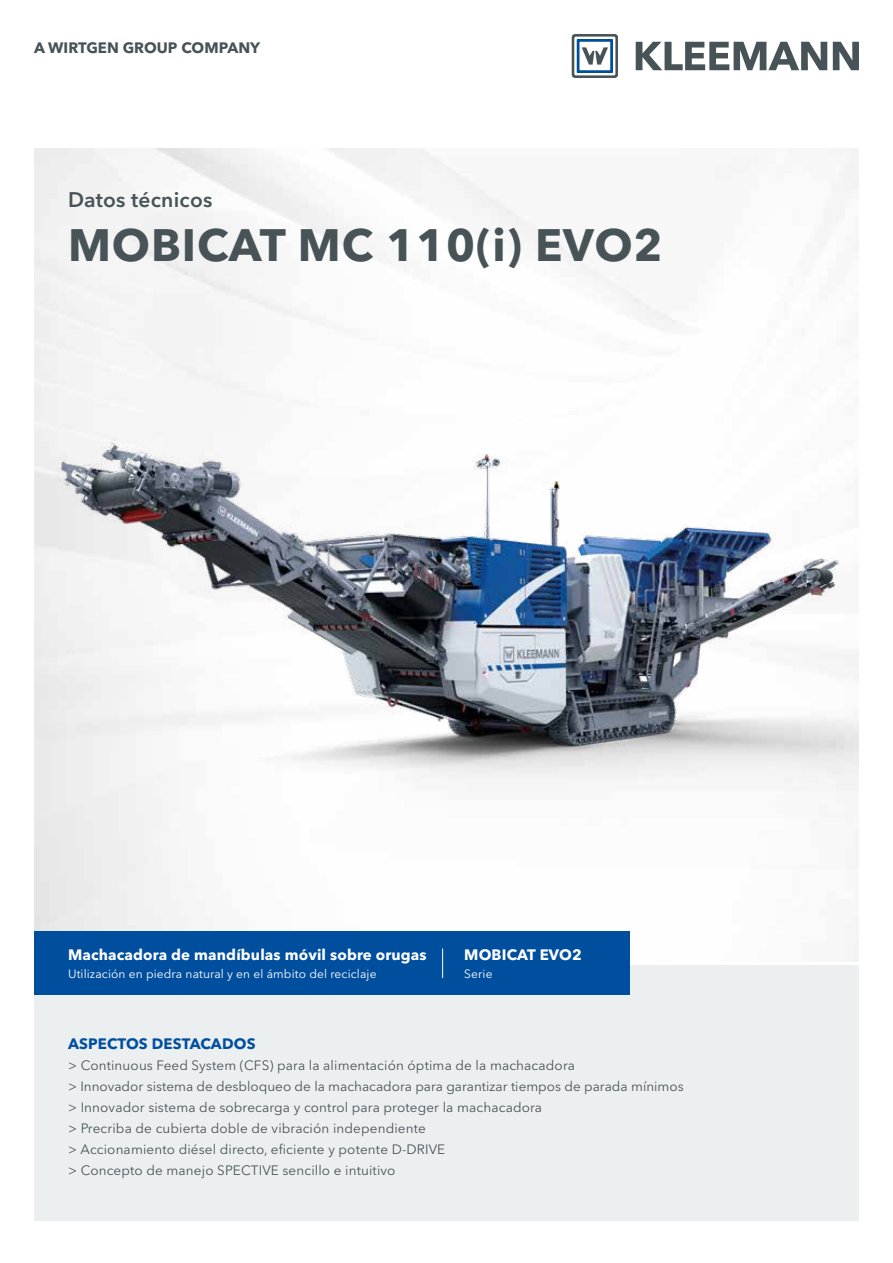
<style>
.page{position:relative;width:893px;height:1263px;background:#fff}
.page>*{position:absolute;margin:0;border:0;box-sizing:border-box;transform-origin:0 0}
.t1{font:700 45px "Avenir Next LT Pro";letter-spacing:.02em;color:#485358}
.t2{font:600 21px "Avenir Next LT Pro";letter-spacing:.01em;color:#485358}
.t3{font:700 15px "Avenir Next LT Pro";letter-spacing:.01em;color:#fff}
.t4{font:700 15px "Avenir Next LT Pro";color:#485358}
.t5{font:700 15px "Avenir Next LT Pro";letter-spacing:.01em;color:#004f9f}
.t6{font:13.5px/21px "Avenir Next LT Pro";letter-spacing:.01em;color:#485358}
.t7{font:12px "Avenir Next LT Pro";letter-spacing:.01em;color:#fff}
</style>
<div class="page">
<img style="left:34px;top:149px;width:825px;height:812px">
<svg style="left:636px;top:42px;width:191px;height:28px"></svg>
<svg style="left:833px;top:42px;width:26px;height:28px"></svg>
<svg style="left:572px;top:34px;width:46px;height:44px"></svg>
<div style="left:34px;top:965px;width:825px;height:255px;background:#eceff0"></div>
<div style="left:34px;top:931px;width:595px;height:64px;background:#004f9f"></div>
<hr style="left:442px;top:948px;width:1px;height:30px;background:#fff">
<img style="left:34px;top:344px;width:825px;height:559px">
<p class="t4" style="left:34px;top:39px;width:228px">A WIRTGEN GROUP COMPANY</p>
<h2 class="t2" style="left:68px;top:187px;width:146px">Datos técnicos</h2>
<h1 class="t1" style="left:68px;top:218px;width:596px">MOBICAT MC 110(i) EVO2</h1>
<p class="t3" style="left:68px;top:945px;width:360px">Machacadora de mandíbulas móvil sobre orugas</p>
<p class="t7" style="left:68px;top:966px;width:310px">Utilización en piedra natural y en el ámbito del reciclaje</p>
<p class="t3" style="left:464px;top:945px;width:119px">MOBICAT EVO2</p>
<p class="t7" style="left:464px;top:966px;width:30px">Serie</p>
<p class="t5" style="left:68px;top:1034px;width:189px">ASPECTOS DESTACADOS</p>
<p class="t6" style="left:68px;top:1055px;width:617px">&gt; Continuous Feed System (CFS) para la alimentación óptima de la machacadora<br>&gt; Innovador sistema de desbloqueo de la machacadora para garantizar tiempos de parada mínimos &gt; Innovador sistema de sobrecarga y control para proteger la machacadora<br>&gt; Precriba de cubierta doble de vibración independiente<br>&gt; Accionamiento diésel directo, eficiente y potente D-DRIVE<br>&gt; Concepto de manejo SPECTIVE sencillo e intuitivo</p>
</div>
